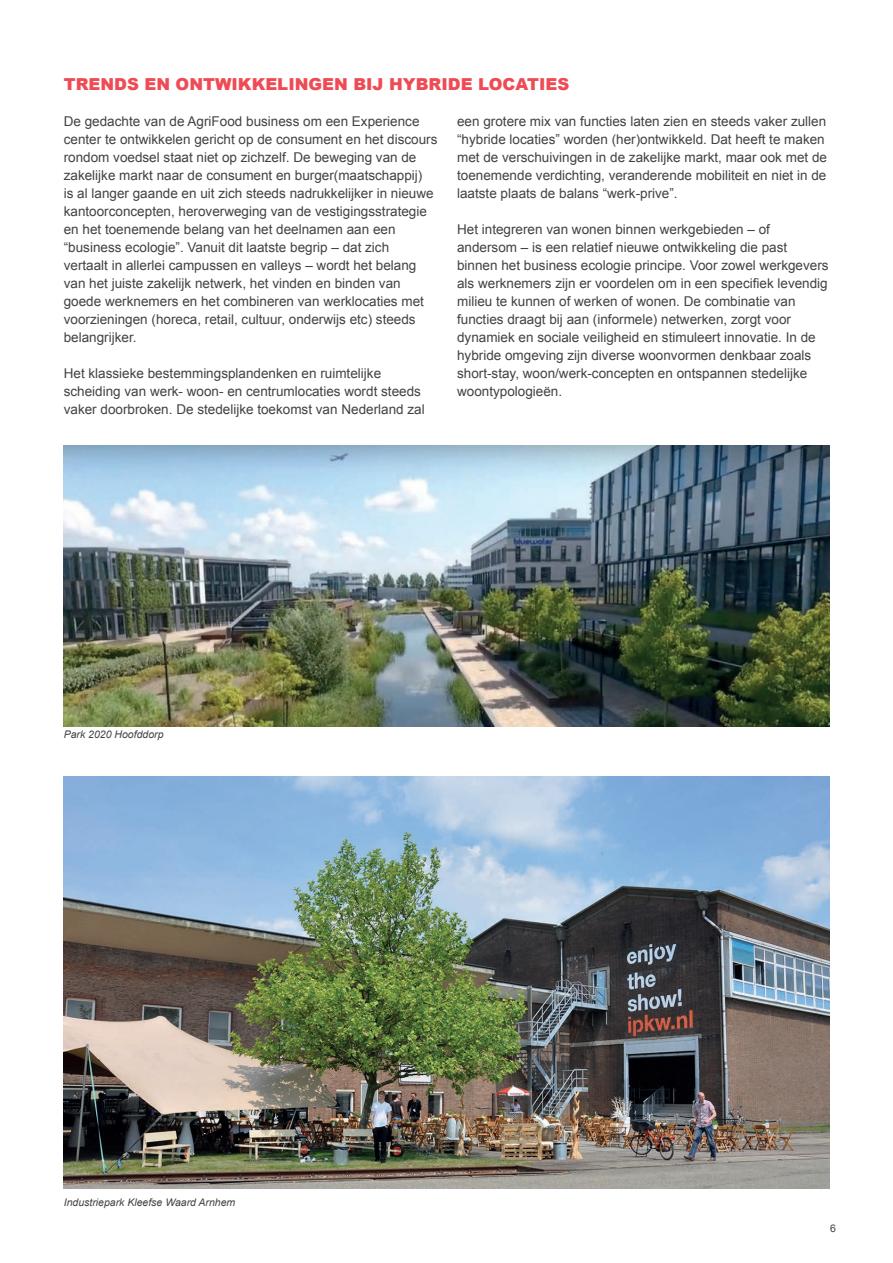
<style>
.page{position:relative;width:893px;height:1263px;background:#fff}
.page>*{position:absolute;margin:0;border:0;box-sizing:border-box;transform-origin:0 0}
.t1{font:900 16.5px "Arial";color:#ef4b55}
.t2{font:13.5px/18px "Arial";color:#414243}
.t3{font:italic 10.5px "Arial";color:#414243}
.t4{font:10.5px "Arial";color:#414243}
</style>
<div class="page">
<img style="left:64px;top:777px;width:765px;height:411px">
<img style="left:64px;top:446px;width:765px;height:280px">
<p class="t1" style="left:64px;top:72px;width:507px">TRENDS EN ONTWIKKELINGEN BIJ HYBRIDE LOCATIES</p>
<p class="t2" style="left:64px;top:112px;width:375px">De gedachte van de AgriFood business om een Experience center te ontwikkelen gericht op de consument en het discours rondom voedsel staat niet op zichzelf. De beweging van de zakelijke markt naar de consument en burger(maatschappij)<br>is al langer gaande en uit zich steeds nadrukkelijker in nieuwe kantoorconcepten, heroverweging van de vestigingsstrategie en het toenemende belang van het deelnamen aan een “business ecologie”. Vanuit dit laatste begrip – dat zich<br>vertaalt in allerlei campussen en valleys – wordt het belang van het juiste zakelijk netwerk, het vinden en binden van goede werknemers en het combineren van werklocaties met voorzieningen (horeca, retail, cultuur, onderwijs etc) steeds belangrijker.</p>
<p class="t2" style="left:64px;top:364px;width:362px">Het klassieke bestemmingsplandenken en ruimtelijke scheiding van werk- woon- en centrumlocaties wordt steeds vaker doorbroken. De stedelijke toekomst van Nederland zal</p>
<p class="t2" style="left:457px;top:112px;width:371px">een grotere mix van functies laten zien en steeds vaker zullen “hybride locaties” worden (her)ontwikkeld. Dat heeft te maken met de verschuivingen in de zakelijke markt, maar ook met de toenemende verdichting, veranderende mobiliteit en niet in de laatste plaats de balans “werk-prive”.</p>
<p class="t2" style="left:457px;top:220px;width:373px">Het integreren van wonen binnen werkgebieden – of andersom – is een relatief nieuwe ontwikkeling die past binnen het business ecologie principe. Voor zowel werkgevers als werknemers zijn er voordelen om in een specifiek levendig milieu te kunnen of werken of wonen. De combinatie van functies draagt bij aan (informele) netwerken, zorgt voor dynamiek en sociale veiligheid en stimuleert innovatie. In de hybride omgeving zijn diverse woonvormen denkbaar zoals short-stay, woon/werk-concepten en ontspannen stedelijke woontypologieën.</p>
<p class="t3" style="left:64px;top:728px;width:101px">Park 2020 Hoofddorp</p>
<p class="t3" style="left:64px;top:1196px;width:173px">Industriepark Kleefse Waard Arnhem</p>
<p class="t4" style="left:830px;top:1221px;width:7px">6</p>
</div>
